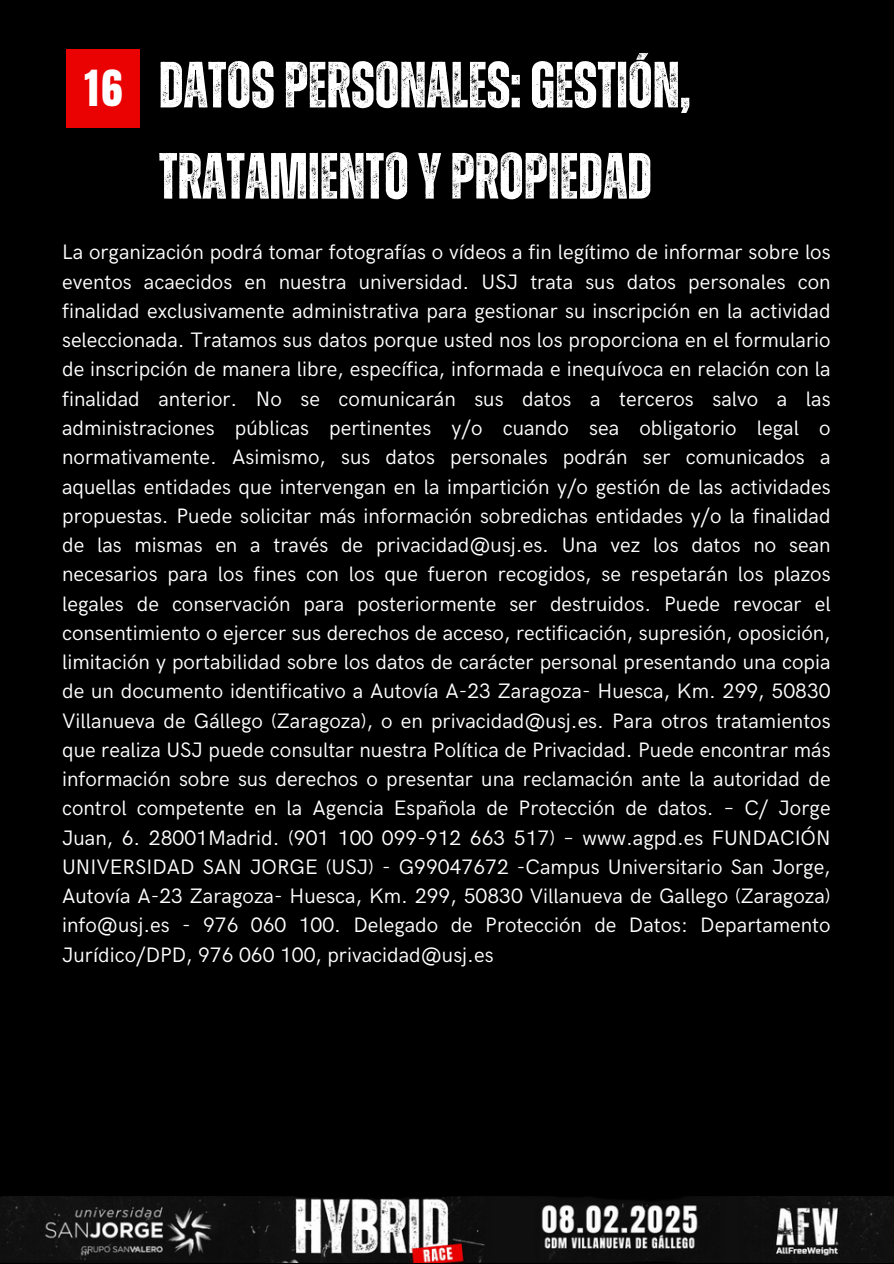
<style>
.page{position:relative;width:894px;height:1264px;background:#fff}
.page>*{position:absolute;margin:0;border:0;box-sizing:border-box;transform-origin:0 0}
.t1{font:700 65.1px/91.2px "Zuume Rough";color:#fff}
.t2{font:42.3px "Anton";color:#fff}
.t3{font:21px/29.2px "HK Grotesk";color:#fff;text-align:justify}
</style>
<div class="page">
<div style="left:0;top:0;width:893px;height:1263px;background:#000"></div>
<img style="left:0;top:1196px;width:893px;height:66px">
<div style="left:66px;top:50px;width:74px;height:78px;background:#ea0202"></div>
<p class="t2" style="left:84px;top:57px;width:39px">16</p>
<p class="t1" style="left:159px;top:42px;width:533px">DATOSPERSONALES:GESTIÓN,<br>TRATAMIENTOYPROPIEDAD</p>
<h1 class="t3" style="left:62px;top:238px;width:769px">La organización podrá tomar fotografías o vídeos a fin legítimo de informar sobre los eventos acaecidos en nuestra universidad. USJ trata sus datos personales con finalidad exclusivamente administrativa para gestionar su inscripción en la actividad seleccionada. Tratamos sus datos porque usted nos los proporciona en el formulario de inscripción de manera libre, específica, informada e inequívoca en relación con la finalidad anterior. No se comunicarán sus datos a terceros salvo a las administraciones públicas pertinentes y/o cuando sea obligatorio legal o normativamente. Asimismo, sus datos personales podrán ser comunicados a aquellas entidades que intervengan en la impartición y/o gestión de las actividades propuestas. Puede solicitar más información sobredichas entidades y/o la finalidad de las mismas en a través de privacidad@usj.es. Una vez los datos no sean necesarios para los fines con los que fueron recogidos, se respetarán los plazos legales de conservación para posteriormente ser destruidos. Puede revocar el consentimiento o ejercer sus derechos de acceso, rectificación, supresión, oposición, limitación y portabilidad sobre los datos de carácter personal presentando una copia de un documento identificativo a Autovía A-23 Zaragoza- Huesca, Km. 299, 50830<br>Villanueva de Gállego (Zaragoza), o en privacidad@usj.es. Para otros tratamientos que realiza USJ puede consultar nuestra Política de Privacidad. Puede encontrar más información sobre sus derechos o presentar una reclamación ante la autoridad de control competente en la Agencia Española de Protección de datos. – C/ Jorge Juan, 6. 28001Madrid. (901 100 099-912 663 517) – www.agpd.es FUNDACIÓN UNIVERSIDAD SAN JORGE (USJ) - G99047672 -Campus Universitario San Jorge, Autovía A-23 Zaragoza- Huesca, Km. 299, 50830 Villanueva de Gallego (Zaragoza) info@usj.es - 976 060 100. Delegado de Protección de Datos: Departamento Jurídico/DPD, 976 060 100, privacidad@usj.es</h1>
</div>
